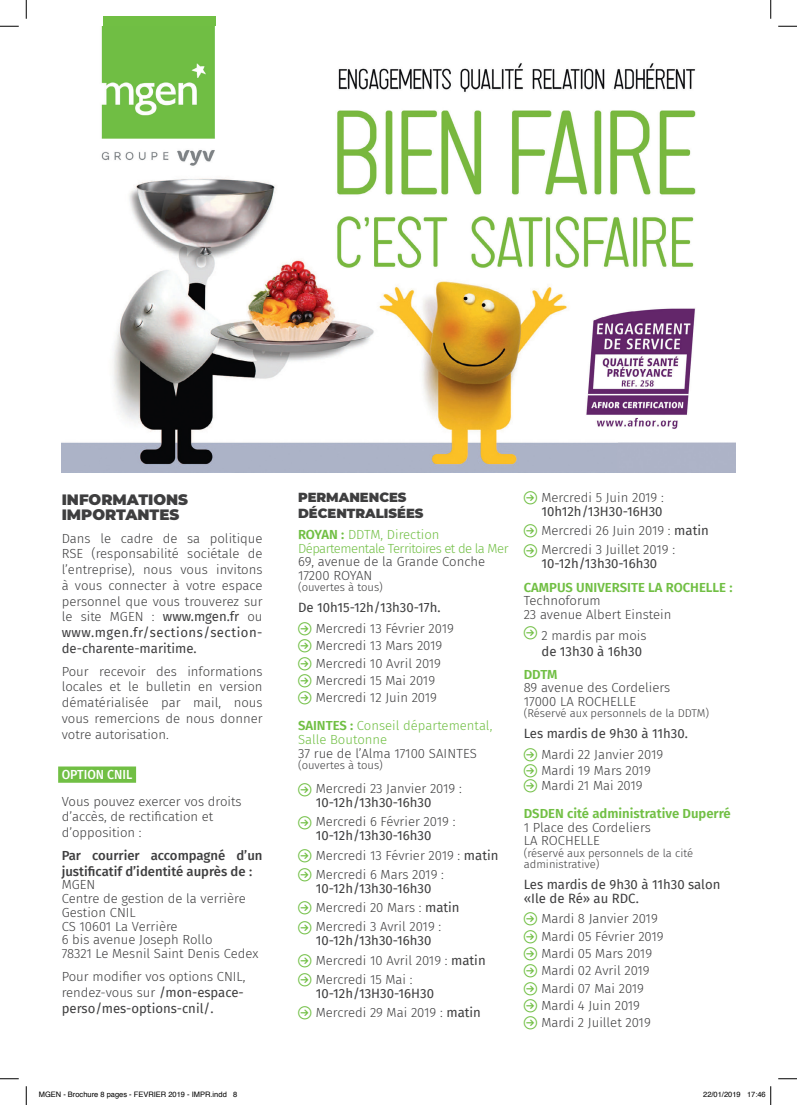
<style>
.page{position:relative;width:797px;height:1105px;background:#fff}
.page>*{position:absolute;margin:0;border:0;box-sizing:border-box;transform-origin:0 0}
.t1{font:900 15px/15px "Montserrat";color:#3e3e3f}
.t2{font:300 13.12px/15.8px "Fira Sans";color:#3e3e3f}
.t3{font:13.12px/20.9px "Fira Sans";color:#3e3e3f}
.t4{font:600 13.12px "Fira Sans";color:#71bf44}
.t5{font:500 13.12px/15.8px "Fira Sans";color:#3e3e3f}
.t6{font:300 13.12px/13.8px "Fira Sans";letter-spacing:-.04em;color:#71bf44}
.t7{font:300 13.12px/13.8px "Fira Sans";letter-spacing:-.01em;color:#71bf44}
.t8{font:900 13.12px/15.8px "Montserrat";color:#3e3e3f}
.t9{font:500 13.12px "Fira Sans";color:#fff;scale:.94 1}
.t10{font:300 11.25px/11.2px "Fira Sans";color:#3e3e3f}
.t11{font:7.5px "Helvetica";color:#000}
.s1{font-weight:400}
.s2{font-weight:600}
.s3{font-family:"Arrowstfb";color:#71bf44}
.s4{font-weight:300}
.s5{font-family:"Arrowstfb";font-weight:400;color:#71bf44}
</style>
<div class="page">
<div style="left:58px;top:766px;width:78px;height:17px;background:#71bf44"></div>
<div style="left:103px;top:16px;width:112px;height:20px;background:#71bf44"></div>
<img style="left:62px;top:26px;width:673px;height:446px">
<svg style="left:0;top:25px;width:19px;height:2px"></svg>
<svg style="left:778px;top:25px;width:19px;height:2px"></svg>
<svg style="left:0;top:1078px;width:19px;height:1px"></svg>
<svg style="left:778px;top:1078px;width:19px;height:1px"></svg>
<svg style="left:25px;top:0;width:2px;height:19px"></svg>
<svg style="left:25px;top:1086px;width:2px;height:19px"></svg>
<svg style="left:770px;top:0;width:1px;height:19px"></svg>
<svg style="left:770px;top:1086px;width:1px;height:19px"></svg>
<p class="t1" style="left:62px;top:491px;width:128px">INFORMATIONS<br>IMPORTANTES</p>
<p class="t2" style="left:62px;top:530px;width:202px;text-align:justify">Dans le cadre de sa politique RSE (responsabilité sociétale de l’entreprise), nous vous invitons à vous connecter à votre espace personnel que vous trouverez sur le site MGEN : <span class="s1">www.mgen.fr</span> ou <span class="s1">www.mgen.fr/sections/section&shy;de-charente-maritime.</span></p>
<p class="t2" style="left:62px;top:663px;width:202px;text-align:justify">Pour recevoir des informations locales et le bulletin en version dématérialisée par mail, nous vous remercions de nous donner votre autorisation.</p>
<p class="t9" style="left:62px;top:764px;width:77px">OPTION CNIL</p>
<p class="t2" style="left:62px;top:793px;width:181px">Vous pouvez exercer vos droits d’accès, de rectification et d’opposition :</p>
<p class="t5" style="left:62px;top:847px;width:202px">Par courrier accompagné d’un justificatif d’identité auprès de :</p>
<p class="t2" style="left:62px;top:878px;width:198px;line-height:13.8px">MGEN<br>Centre de gestion de la verrière<br>Gestion CNIL<br>CS 10601 La Verrière<br>6 bis avenue Joseph Rollo<br>78321 Le Mesnil Saint Denis Cedex</p>
<p class="t2" style="left:62px;top:968px;width:185px">Pour modifier vos options CNIL, rendez-vous sur <span class="s1">/mon-espace&shy;perso/mes-options-cnil/.</span></p>
<p class="t8" style="left:298px;top:489px;width:127px">PERMANENCES<br>DÉCENTRALISÉES</p>
<p class="t6" style="left:298px;top:527px;width:212px"><span class="s2">ROYAN :</span> DDTM, Direction<br>Départementale Territoires et de la Mer</p>
<p class="t2" style="left:298px;top:555px;width:189px;line-height:13.8px">69, avenue de la Grande Conche<br>17200 ROYAN</p>
<p class="t10" style="left:298px;top:582px;width:86px">(ouvertes à tous)</p>
<p class="t3" style="left:298px;top:597px;width:157px">De 10h15-12h/13h30-17h.<br><span class="s3">N</span> <span class="s4">Mercredi 13 Février 2019</span></p>
<p class="t2" style="left:298px;top:637px;width:146px;line-height:17.2px"><span class="s5">N</span> Mercredi 13 Mars 2019<br><span class="s5">N</span> Mercredi 10 Avril 2019<br><span class="s5">N</span> Mercredi 15 Mai 2019<br><span class="s5">N</span> Mercredi 12 Juin 2019</p>
<p class="t7" style="left:298px;top:719px;width:196px"><span class="s2">SAINTES :</span> Conseil départemental,<br>Salle Boutonne</p>
<p class="t2" style="left:298px;top:745px;width:180px">37 rue de l’Alma 17100 SAINTES</p>
<p class="t10" style="left:298px;top:759px;width:86px">(ouvertes à tous)</p>
<p class="t2" style="left:316px;top:782px;width:147px;line-height:13.8px;text-indent:-18px"><span class="s5">N</span> Mercredi 23 Janvier 2019 :<br><span class="s1">10-12h/13h30-16h30</span></p>
<p class="t2" style="left:298px;top:815px;width:159px;line-height:13.8px;text-align:center"><span class="s5">N</span> Mercredi 6 Février 2019 :<br><span class="s1">10-12h/13h30-16h30</span></p>
<p class="t2" style="left:298px;top:845px;width:202px;line-height:19.4px"><span class="s5">N</span> Mercredi 13 Février 2019 : <span class="s1">matin<br></span><span class="s5">N</span> Mercredi 6 Mars 2019 :</p>
<p class="t2" style="left:298px;top:878px;width:163px;line-height:19.4px;text-indent:18px"><span class="s1">10-12h/13h30-16h30<br></span><span class="s5">N</span> Mercredi 20 Mars : <span class="s1">matin<br></span><span class="s5">N</span> Mercredi 3 Avril 2019 :</p>
<p class="t2" style="left:298px;top:931px;width:189px;line-height:19.4px;text-indent:18px"><span class="s1">10-12h/13h30-16h30<br></span><span class="s5">N</span> Mercredi 10 Avril 2019 : <span class="s1">matin<br></span><span class="s5">N</span> Mercredi 15 Mai :</p>
<p class="t3" style="left:298px;top:983px;width:184px;line-height:19.4px;text-indent:18px">10-12h/13H30-16H30<br><span class="s3">N</span> <span class="s4">Mercredi 29 Mai 2019 :</span> matin</p>
<p class="t2" style="left:523px;top:490px;width:142px;line-height:13.8px;text-align:right"><span class="s5">N</span> Mercredi 5 Juin 2019 :<br><span class="s1">10h12h/13H30-16H30</span></p>
<p class="t2" style="left:523px;top:521px;width:186px;line-height:19.4px"><span class="s5">N</span> Mercredi 26 Juin 2019 : <span class="s1">matin<br></span><span class="s5">N</span> Mercredi 3 Juillet 2019 :</p>
<p class="t3" style="left:541px;top:553px;width:117px">10-12h/13h30-16h30</p>
<p class="t4" style="left:523px;top:576px;width:210px">CAMPUS UNIVERSITE LA ROCHELLE :</p>
<p class="t2" style="left:523px;top:594px;width:149px;line-height:13.8px">Technoforum<br>23 avenue Albert Einstein</p>
<p class="t2" style="left:541px;top:627px;width:107px;text-indent:-18px"><sup>N</sup> 2 mardis par mois <span class="s1">de 13h30 à 16h30</span></p>
<p class="t4" style="left:523px;top:663px;width:35px">DDTM</p>
<p class="t2" style="left:523px;top:681px;width:148px;line-height:13.8px">89 avenue des Cordeliers<br>17000 LA ROCHELLE</p>
<p class="t10" style="left:523px;top:708px;width:187px">(Réservé aux personnels de la DDTM)</p>
<p class="t3" style="left:523px;top:723px;width:166px">Les mardis de 9h30 à 11h30.<br><span class="s3">N</span> <span class="s4">Mardi 22 Janvier 2019</span></p>
<p class="t2" style="left:523px;top:762px;width:128px"><span class="s5">N</span> Mardi 19 Mars 2019<br><span class="s5">N</span> Mardi 21 Mai 2019</p>
<p class="t4" style="left:523px;top:803px;width:209px">DSDEN cité administrative Duperré</p>
<p class="t2" style="left:523px;top:820px;width:128px;line-height:13.8px">1 Place des Cordeliers<br>LA ROCHELLE</p>
<p class="t10" style="left:523px;top:847px;width:171px">(réservé aux personnels de la cité administrative)</p>
<p class="t3" style="left:523px;top:877px;width:198px;line-height:13.8px">Les mardis de 9h30 à 11h30 salon «Ile de Ré» au RDC.</p>
<p class="t2" style="left:523px;top:910px;width:141px;line-height:17.2px"><span class="s5">N</span> Mardi 8 Janvier 2019<br><span class="s5">N</span> Mardi 05 Février 2019<br><span class="s5">N</span> Mardi 05 Mars 2019<br><span class="s5">N</span> Mardi 02 Avril 2019<br><span class="s5">N</span> Mardi 07 Mai 2019<br><span class="s5">N</span> Mardi 4 Juin 2019<br><span class="s5">N</span> Mardi 2 Juillet 2019</p>
<p class="t11" style="left:39px;top:1089px;width:200px">MGEN - Brochure 8 pages - FEVRIER 2019 - IMPR.indd 8</p>
<p class="t11" style="left:703px;top:1089px;width:64px">22/01/2019 17:46</p>
</div>
